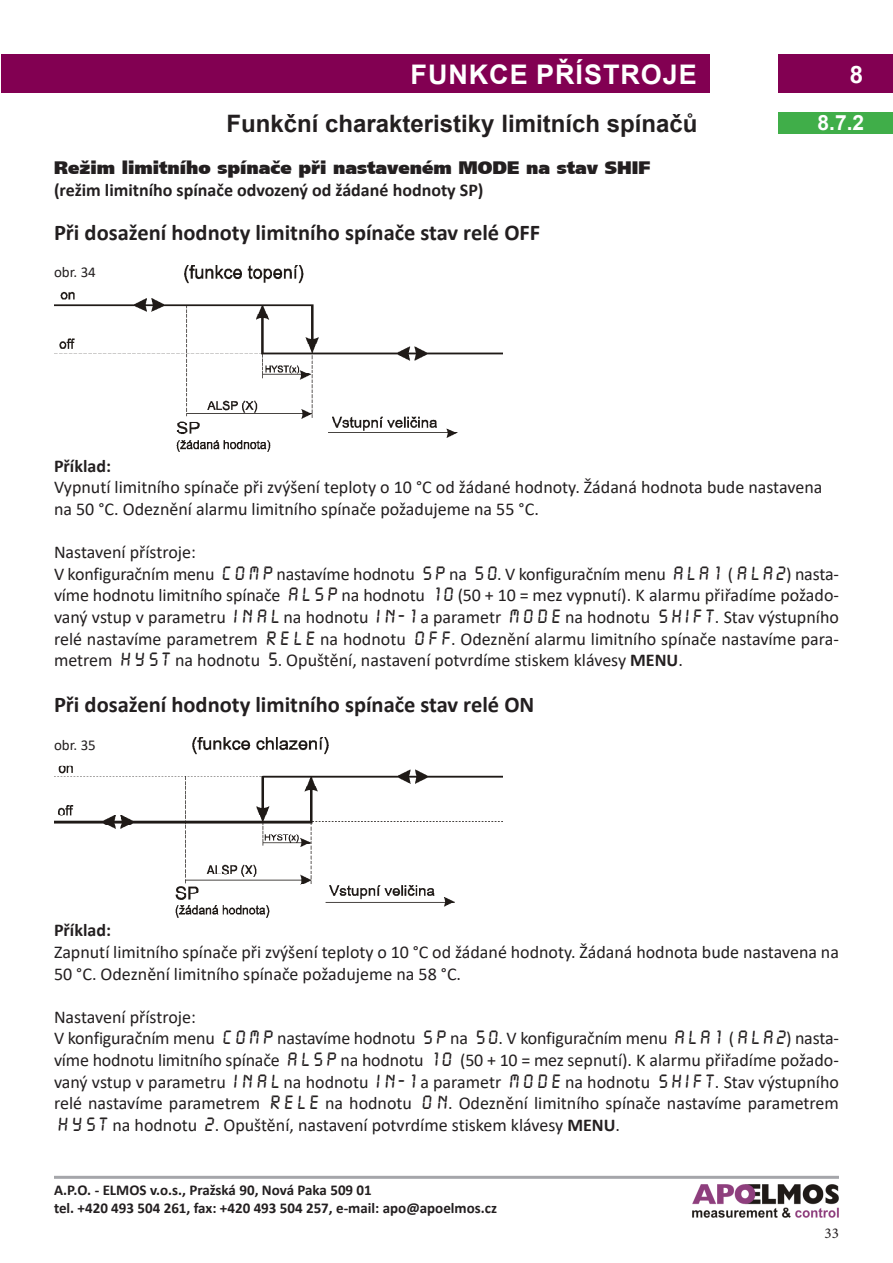
<style>
.page{position:relative;width:893px;height:1263px;background:#fff}
.page>*{position:absolute;margin:0;border:0;box-sizing:border-box;transform-origin:0 0}
.t1{font:700 27px "Arial";letter-spacing:.035em;color:#fff}
.t2{font:700 24px "Arial";color:#231f20}
.t3{font:700 24px "Arial";color:#fff}
.t4{font:700 22.5px "Calibri";color:#231f20}
.t5{font:700 21px "Arial";color:#fff}
.t6{font:18px/21.6px "Calibri";color:#231f20}
.t7{font:700 18px "Calibri";color:#231f20}
.t8{font:900 18px "Frutiger CE";color:#231f20}
.t9{font:700 15px/18px "Calibri";color:#231f20}
.t10{font:15px "Calibri";color:#231f20}
.t11{font:15px "Minion Pro";color:#231f20}
.s1{font-family:"Liquid Crystal"}
.s2{font-weight:700}
</style>
<div class="page">
<img style="left:692px;top:1185px;width:147px;height:32px">
<hr style="left:54px;top:1176px;width:785px;height:3px;background:#a5a6aa">
<div style="left:778px;top:54px;width:115px;height:38px;background:#820052"></div>
<div style="left:1px;top:54px;width:709px;height:38px;background:#820052"></div>
<img style="left:54px;top:266px;width:448px;height:186px">
<img style="left:54px;top:737px;width:448px;height:180px">
<div style="left:778px;top:113px;width:115px;height:21px;background:#40ae49"></div>
<p class="t1" style="left:411px;top:55px;width:288px">FUNKCE PŘÍSTROJE</p>
<p class="t3" style="left:850px;top:57px;width:15px">8</p>
<p class="t2" style="left:227px;top:107px;width:472px">Funkční charakteristiky limitních spínačů</p>
<p class="t5" style="left:818px;top:108px;width:48px">8.7.2</p>
<p class="t8" style="left:54px;top:157px;width:598px">Režim limitního spínače při nastaveném MODE na stav SHIF</p>
<p class="t7" style="left:54px;top:177px;width:431px">(režim limitního spínače odvozený od žádané hodnoty SP)</p>
<p class="t4" style="left:54px;top:217px;width:488px">Při dosažení hodnoty limitního spínače stav relé OFF</p>
<p class="t10" style="left:54px;top:262px;width:43px">obr. 34</p>
<p class="t7" style="left:54px;top:453px;width:58px">Příklad:</p>
<p class="t6" style="left:54px;top:476px;width:770px">Vypnutí limitního spínače při zvýšení teploty o 10 °C od žádané hodnoty. Žádaná hodnota bude nastavena na 50 °C. Odeznění alarmu limitního spínače požadujeme na 55 °C.</p>
<p class="t6" style="left:54px;top:541px;width:144px">Nastavení přístroje:</p>
<p class="t6" style="left:54px;top:562px;width:786px;text-align:justify">V konfiguračním menu <span class="s1">COMP</span> nastavíme hodnotu <span class="s1">SP</span> na <span class="s1">50</span>. V konfiguračním menu <span class="s1">ALA1</span> (<span class="s1">ALA2</span>) nasta&shy;víme hodnotu limitního spínače <span class="s1">ALSP</span> na hodnotu <span class="s1">10</span> (50 + 10 = mez vypnutí). K alarmu přiřadíme požado&shy;vaný vstup v parametru <span class="s1">INAL</span> na hodnotu <span class="s1">IN-1</span> a parametr <span class="s1">MODE</span> na hodnotu <span class="s1">SHIFT</span>. Stav výstupního relé nastavíme parametrem <span class="s1">RELE</span> na hodnotu <span class="s1">OFF</span>. Odeznění alarmu limitního spínače nastavíme para&shy;metrem <span class="s1">HYST</span> na hodnotu <span class="s1">5</span>. Opuštění, nastavení potvrdíme stiskem klávesy <span class="s2">MENU</span>.</p>
<p class="t4" style="left:54px;top:689px;width:482px">Při dosažení hodnoty limitního spínače stav relé ON</p>
<p class="t10" style="left:54px;top:735px;width:43px">obr. 35</p>
<p class="t7" style="left:54px;top:917px;width:58px">Příklad:</p>
<p class="t6" style="left:54px;top:941px;width:786px">Zapnutí limitního spínače při zvýšení teploty o 10 °C od žádané hodnoty. Žádaná hodnota bude nastavena na<br>50 °C. Odeznění limitního spínače požadujeme na 58 °C.</p>
<p class="t6" style="left:54px;top:1005px;width:144px">Nastavení přístroje:</p>
<p class="t6" style="left:54px;top:1027px;width:786px;text-align:justify">V konfiguračním menu <span class="s1">COMP</span> nastavíme hodnotu <span class="s1">SP</span> na <span class="s1">50</span>. V konfiguračním menu <span class="s1">ALA1</span> (<span class="s1">ALA2</span>) nasta&shy;víme hodnotu limitního spínače <span class="s1">ALSP</span> na hodnotu <span class="s1">10</span> (50 + 10 = mez sepnutí). K alarmu přiřadíme požado&shy;vaný vstup v parametru <span class="s1">INAL</span> na hodnotu <span class="s1">IN-1</span> a parametr <span class="s1">MODE</span> na hodnotu <span class="s1">SHIFT</span>. Stav výstupního relé nastavíme parametrem <span class="s1">RELE</span> na hodnotu <span class="s1">ON</span>. Odeznění limitního spínače nastavíme parametrem <span class="s1">HYST</span> na hodnotu <span class="s1">2</span>. Opuštění, nastavení potvrdíme stiskem klávesy <span class="s2">MENU</span>.</p>
<p class="t9" style="left:54px;top:1181px;width:445px">A.P.O. - ELMOS v.o.s., Pražská 90, Nová Paka 509 01<br>tel. +420 493 504 261, fax: +420 493 504 257, e-mail: apo@apoelmos.cz</p>
<p class="t11" style="left:825px;top:1223px;width:16px">33</p>
</div>
